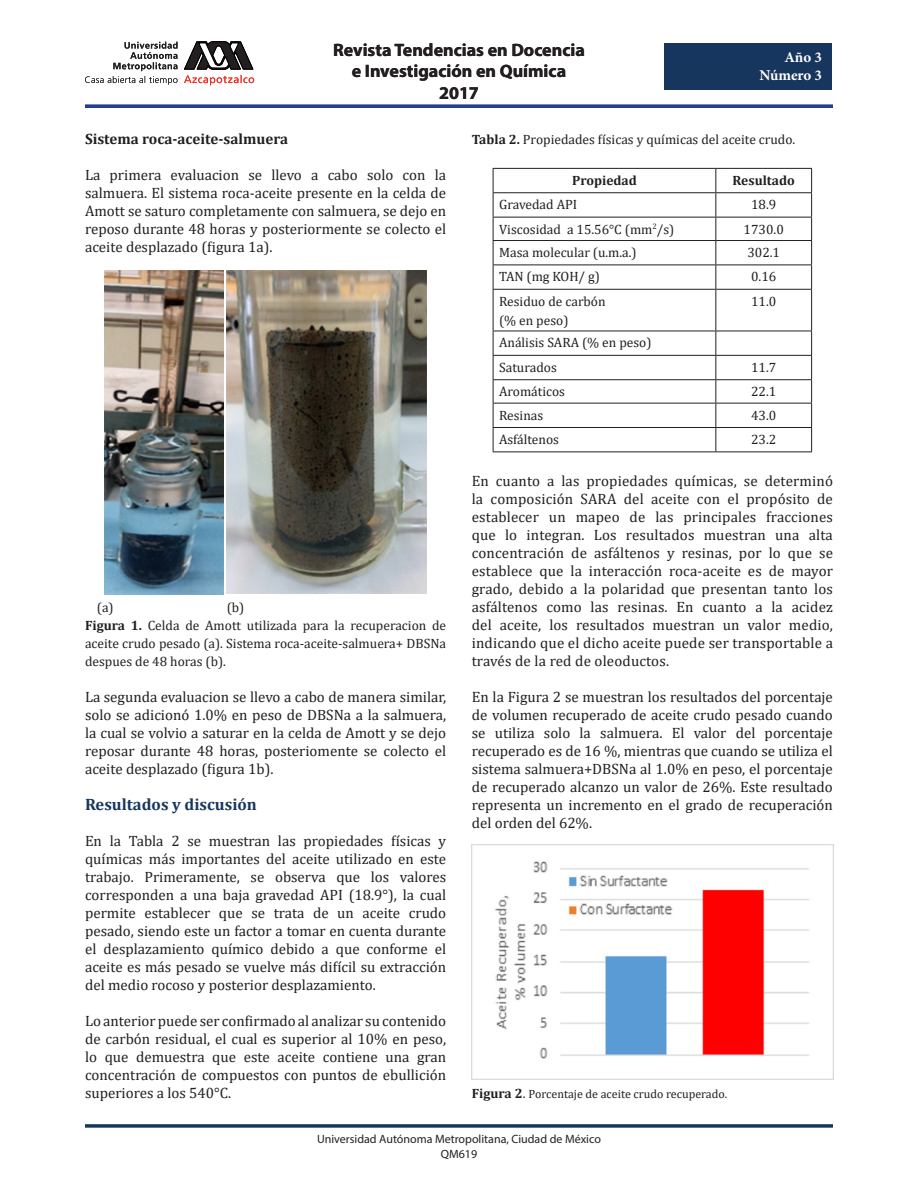
<style>
.page{position:relative;width:918px;height:1188px;background:#fff}
.page>*{position:absolute;margin:0;border:0;box-sizing:border-box;transform-origin:0 0}
.t1{font:700 18px/21.6px "Myriad Pro";color:#231f20;text-align:center}
.Resumen_y_Abstract{font:700 16.5px "Cambria";color:#17365d}
.Body_text{font:15px/18px "Cambria";color:#231f20;text-align:justify}
.Subtitulos{font:700 15px "Cambria";color:#231f20}
.t2{font:700 15px/18px "Minion Pro";letter-spacing:-.005em;color:#fff;text-align:right}
.Pie_de_imagen{font:13.5px/18px "Cambria";color:#231f20;text-align:justify}
.t3{font:700 13.5px "Cambria";color:#231f20}
.t4{font:12px "Myriad Pro";color:#231f20}
.Pie_de_imagen-2{font:12px "Cambria";color:#231f20}
.s1{font-weight:700}
.s2{font-weight:700;font-size:13.5px}
.s3{font-size:13.5px}
</style>
<div class="page">
<div style="left:665px;top:43px;width:167px;height:46px;background:#17365d"></div>
<svg style="left:85px;top:42px;width:93px;height:43px"></svg>
<svg style="left:184px;top:41px;width:70px;height:44px"></svg>
<hr style="left:85px;top:105px;width:748px;height:3px;background:#253f8e">
<hr style="left:85px;top:1124px;width:748px;height:3px;background:#17365d">
<img style="left:105px;top:270px;width:118px;height:324px">
<img style="left:226px;top:270px;width:200px;height:324px">
<hr style="left:493px;top:168px;width:223px;height:1px;background:#231f20">
<hr style="left:716px;top:168px;width:96px;height:1px;background:#231f20">
<hr style="left:493px;top:192px;width:223px;height:1px;background:#231f20">
<hr style="left:716px;top:192px;width:96px;height:1px;background:#231f20">
<hr style="left:493px;top:217px;width:223px;height:1px;background:#231f20">
<hr style="left:716px;top:217px;width:96px;height:1px;background:#231f20">
<hr style="left:493px;top:240px;width:223px;height:1px;background:#231f20">
<hr style="left:716px;top:240px;width:96px;height:1px;background:#231f20">
<hr style="left:493px;top:265px;width:223px;height:1px;background:#231f20">
<svg style="left:493px;top:169px;width:1px;height:120px"></svg>
<hr style="left:716px;top:265px;width:96px;height:1px;background:#231f20">
<svg style="left:715px;top:169px;width:1px;height:120px"></svg>
<svg style="left:811px;top:169px;width:1px;height:120px"></svg>
<hr style="left:493px;top:289px;width:223px;height:1px;background:#231f20">
<hr style="left:493px;top:290px;width:1px;height:41px;background:#231f20">
<hr style="left:716px;top:289px;width:96px;height:1px;background:#231f20">
<hr style="left:715px;top:290px;width:1px;height:41px;background:#231f20">
<hr style="left:811px;top:290px;width:1px;height:41px;background:#231f20">
<hr style="left:493px;top:331px;width:223px;height:1px;background:#231f20">
<hr style="left:716px;top:331px;width:96px;height:1px;background:#231f20">
<hr style="left:493px;top:355px;width:223px;height:1px;background:#231f20">
<hr style="left:716px;top:355px;width:96px;height:1px;background:#231f20">
<hr style="left:493px;top:379px;width:223px;height:1px;background:#231f20">
<hr style="left:716px;top:379px;width:96px;height:1px;background:#231f20">
<hr style="left:493px;top:403px;width:223px;height:1px;background:#231f20">
<hr style="left:716px;top:403px;width:96px;height:1px;background:#231f20">
<hr style="left:493px;top:427px;width:223px;height:1px;background:#231f20">
<svg style="left:493px;top:331px;width:1px;height:121px"></svg>
<hr style="left:716px;top:427px;width:96px;height:1px;background:#231f20">
<svg style="left:715px;top:331px;width:1px;height:121px"></svg>
<svg style="left:811px;top:331px;width:1px;height:121px"></svg>
<hr style="left:493px;top:452px;width:223px;height:1px;background:#231f20">
<hr style="left:716px;top:452px;width:96px;height:1px;background:#231f20">
<img style="left:472px;top:845px;width:361px;height:235px">
<p class="t1" style="left:333px;top:38px;width:253px">Revista Tendencias en Docencia e Investigación en Química<br>2017</p>
<p class="t2" style="left:759px;top:48px;width:64px">Año 3<br>Número 3</p>
<p class="Subtitulos" style="left:85px;top:128px;width:204px">Sistema roca-aceite-salmuera</p>
<p class="Body_text" style="left:85px;top:166px;width:363px">La primera evaluacion se llevo a cabo solo con la salmuera. El sistema roca-aceite presente en la celda de Amott se saturo completamente con salmuera, se dejo en reposo durante 48 horas y posteriormente se colecto el aceite desplazado (figura 1a).</p>
<p class="Pie_de_imagen" style="left:97px;top:598px;width:18px">(a)</p>
<p class="Pie_de_imagen" style="left:227px;top:598px;width:19px">(b)</p>
<p class="Pie_de_imagen" style="left:85px;top:616px;width:363px"><span class="s1">Figura 1.</span> Celda de Amott utilizada para la recuperacion de aceite crudo pesado (a). Sistema roca-aceite-salmuera+ DBSNa despues de 48 horas (b).</p>
<p class="Body_text" style="left:85px;top:688px;width:363px">La segunda evaluacion se llevo a cabo de manera similar, solo se adicionó 1.0% en peso de DBSNa a la salmuera, la cual se volvio a saturar en la celda de Amott y se dejo reposar durante 48 horas, posteriomente se colecto el aceite desplazado (figura 1b).</p>
<p class="Resumen_y_Abstract" style="left:85px;top:793px;width:173px">Resultados y discusión</p>
<p class="Body_text" style="left:85px;top:832px;width:363px">En la Tabla 2 se muestran las propiedades físicas y químicas más importantes del aceite utilizado en este trabajo. Primeramente, se observa que los valores corresponden a una baja gravedad API (18.9°), la cual permite establecer que se trata de un aceite crudo pesado, siendo este un factor a tomar en cuenta durante el desplazamiento químico debido a que conforme el aceite es más pesado se vuelve más difícil su extracción del medio rocoso y posterior desplazamiento.</p>
<p class="Body_text" style="left:85px;top:1012px;width:363px">Lo anterior puede ser confirmado al analizar su contenido de carbón residual, el cual es superior al 10% en peso, lo que demuestra que este aceite contiene una gran concentración de compuestos con puntos de ebullición superiores a los 540°C.</p>
<p class="Pie_de_imagen" style="left:472px;top:130px;width:325px"><span class="s1">Tabla 2.</span> Propiedades físicas y químicas del aceite crudo.</p>
<p class="t3" style="left:572px;top:171px;width:66px">Propiedad</p>
<p class="t3" style="left:733px;top:171px;width:64px">Resultado</p>
<p class="Pie_de_imagen" style="left:499px;top:196px;width:80px">Gravedad API</p>
<p class="Pie_de_imagen" style="left:751px;top:196px;width:27px">18.9</p>
<p class="Pie_de_imagen" style="left:499px;top:220px;width:177px">Viscosidad a 15.56°C (mm<sup>2</sup>/s)</p>
<p class="Pie_de_imagen" style="left:744px;top:220px;width:42px">1730.0</p>
<p class="Pie_de_imagen" style="left:499px;top:243px;width:139px">Masa molecular (u.m.a.)</p>
<p class="Pie_de_imagen" style="left:747px;top:243px;width:34px">302.1</p>
<p class="Pie_de_imagen" style="left:499px;top:268px;width:102px">TAN (mg KOH/ g)</p>
<p class="Pie_de_imagen" style="left:751px;top:268px;width:27px">0.16</p>
<p class="Pie_de_imagen" style="left:499px;top:292px;width:108px">Residuo de carbón</p>
<p class="Pie_de_imagen" style="left:499px;top:311px;width:71px">(% en peso)</p>
<p class="Pie_de_imagen" style="left:751px;top:292px;width:27px">11.0</p>
<p class="Pie_de_imagen" style="left:499px;top:334px;width:154px">Análisis SARA (% en peso)</p>
<p class="Pie_de_imagen" style="left:499px;top:358px;width:59px">Saturados</p>
<p class="Pie_de_imagen" style="left:751px;top:358px;width:27px">11.7</p>
<p class="Pie_de_imagen" style="left:499px;top:383px;width:68px">Aromáticos</p>
<p class="Pie_de_imagen" style="left:751px;top:383px;width:27px">22.1</p>
<p class="Pie_de_imagen" style="left:499px;top:406px;width:46px">Resinas</p>
<p class="Pie_de_imagen" style="left:751px;top:406px;width:27px">43.0</p>
<p class="Pie_de_imagen" style="left:499px;top:430px;width:61px">Asfáltenos</p>
<p class="Pie_de_imagen" style="left:751px;top:430px;width:27px">23.2</p>
<p class="Body_text" style="left:472px;top:472px;width:363px">En cuanto a las propiedades químicas, se determinó la composición SARA del aceite con el propósito de establecer un mapeo de las principales fracciones que lo integran. Los resultados muestran una alta concentración de asfáltenos y resinas, por lo que se establece que la interacción roca-aceite es de mayor grado, debido a la polaridad que presentan tanto los asfáltenos como las resinas. En cuanto a la acidez del aceite, los resultados muestran un valor medio, indicando que el dicho aceite puede ser transportable a través de la red de oleoductos.</p>
<p class="Body_text" style="left:472px;top:688px;width:363px">En la Figura 2 se muestran los resultados del porcentaje de volumen recuperado de aceite crudo pesado cuando se utiliza solo la salmuera. El valor del porcentaje recuperado es de 16 %, mientras que cuando se utiliza el sistema salmuera+DBSNa al 1.0% en peso, el porcentaje de recuperado alcanzo un valor de 26%. Este resultado representa un incremento en el grado de recuperación del orden del 62%.</p>
<p class="Pie_de_imagen-2" style="left:472px;top:1087px;width:257px"><span class="s2">Figura 2</span><span class="s3">.</span> Porcentaje de aceite crudo recuperado.</p>
<p class="t4" style="left:317px;top:1132px;width:285px">Universidad Autónoma Metropolitana, Ciudad de México</p>
<p class="t4" style="left:441px;top:1146px;width:38px">QM619</p>
</div>
